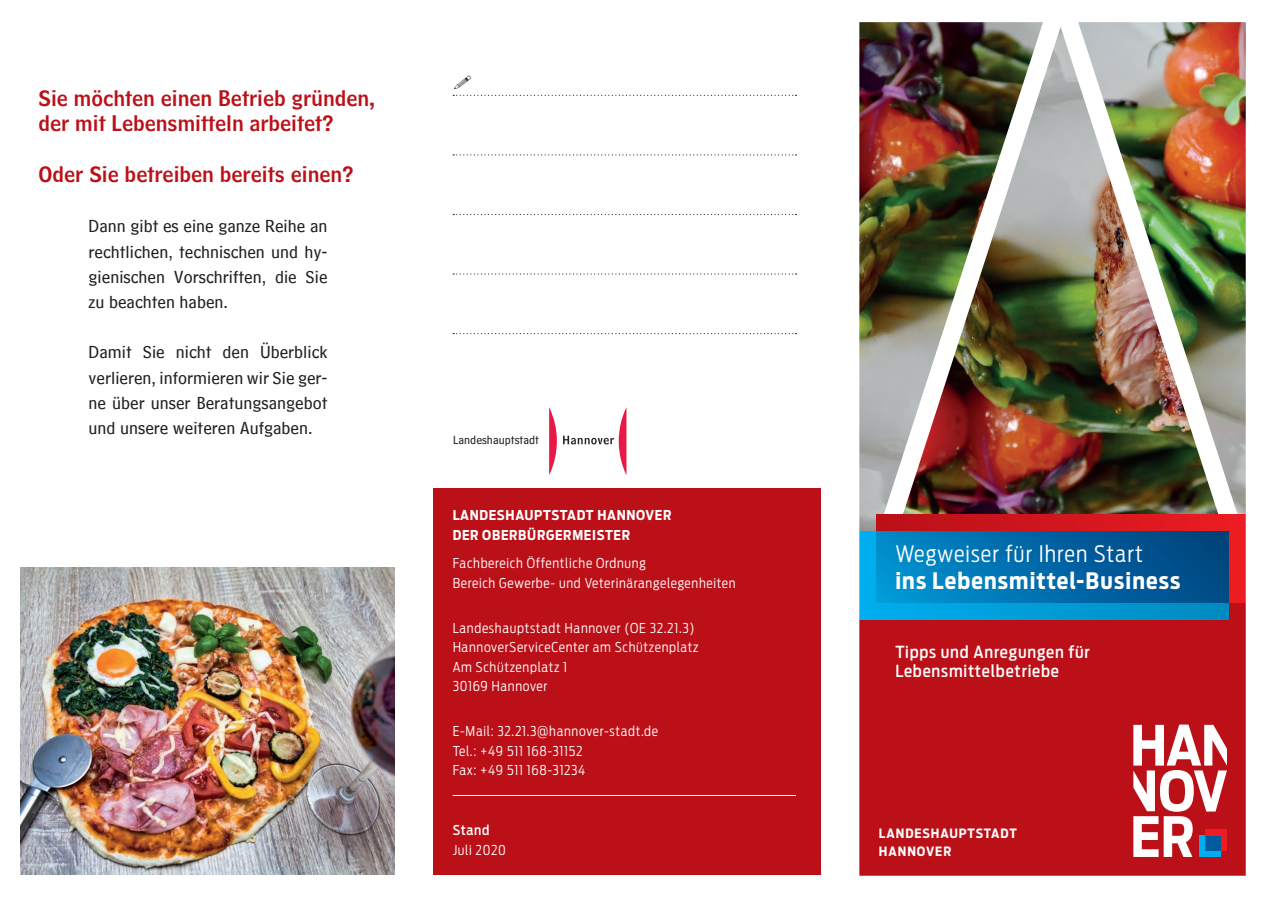
<style>
.page{position:relative;width:1267px;height:897px;background:#fff}
.page>*{position:absolute;margin:0;border:0;box-sizing:border-box;transform-origin:0 0}
.t1{font:700 22.5px "Antenna Cond";letter-spacing:.05em;color:#fff}
.t2{font:300 22.5px "Antenna Cond";letter-spacing:.05em;color:#fff}
.t3{font:21px/25.2px "HM Headline";color:#bb1018}
.t4{font:18px/25.2px "HM Text";color:#231f20;text-align:justify}
.t5{font:500 16.5px/19.8px "Antenna Cond";letter-spacing:.05em;color:#fff}
.t6{font:300 13.5px/19.5px "Antenna Cond";letter-spacing:.05em;color:#fff}
.t7{font:700 13.5px "Antenna Cond";letter-spacing:.05em;color:#fff}
.t8{font:700 12.75px/18px "Antenna Cond";letter-spacing:.075em;color:#fff}
.t9{font:12.15px "HM Text";color:#231f20}
.s1{font-weight:500}
</style>
<div class="page">
<img style="left:859px;top:22px;width:387px;height:854px">
<div style="left:433px;top:488px;width:387px;height:386px;background:#bb1018"></div>
<svg style="left:549px;top:407px;width:8px;height:68px"></svg>
<svg style="left:563px;top:408px;width:63px;height:66px"></svg>
<hr style="left:452px;top:795px;width:344px;height:1px;background:#fff">
<img style="left:21px;top:567px;width:373px;height:307px">
<svg style="left:453px;top:95px;width:343px;height:1px"></svg>
<svg style="left:453px;top:154px;width:343px;height:1px"></svg>
<svg style="left:453px;top:214px;width:343px;height:1px"></svg>
<svg style="left:453px;top:273px;width:343px;height:1px"></svg>
<svg style="left:453px;top:333px;width:343px;height:1px"></svg>
<p class="t3" style="left:39px;top:83px;width:338px">Sie möchten einen Betrieb gründen, der mit Lebensmitteln arbeitet?</p>
<p class="t3" style="left:39px;top:159px;width:317px">Oder Sie betreiben bereits einen?</p>
<p class="t4" style="left:89px;top:211px;width:240px">Dann gibt es eine ganze Reihe an rechtlichen, technischen und hy&shy;gienischen Vorschriften, die Sie zu beachten haben.</p>
<p class="t4" style="left:89px;top:337px;width:240px">Damit Sie nicht den Überblick verlieren, informieren wir Sie ger&shy;ne über unser Beratungsangebot und unsere weiteren Aufgaben.</p>
<p class="t9" style="left:453px;top:429px;width:87px">Landeshauptstadt</p>
<p class="t7" style="left:452px;top:507px;width:220px">LANDESHAUPTSTADT HANNOVER</p>
<p class="t7" style="left:452px;top:527px;width:179px">DER OBERBÜRGERMEISTER</p>
<p class="t6" style="left:452px;top:553px;width:195px">Fachbereich Öffentliche Ordnung</p>
<p class="t6" style="left:452px;top:573px;width:284px">Bereich Gewerbe- und Veterinärangelegenheiten</p>
<p class="t6" style="left:452px;top:618px;width:243px">Landeshauptstadt Hannover (OE 32.21.3)</p>
<p class="t6" style="left:452px;top:637px;width:247px">HannoverServiceCenter am Schützenplatz</p>
<p class="t6" style="left:452px;top:657px;width:116px">Am Schützenplatz 1</p>
<p class="t6" style="left:452px;top:676px;width:96px">30169 Hannover</p>
<p class="t6" style="left:452px;top:721px;width:207px">E-Mail: 32.21.3@hannover-stadt.de</p>
<p class="t6" style="left:452px;top:741px;width:131px">Tel.: +49 511 168-31152</p>
<p class="t6" style="left:452px;top:760px;width:134px">Fax: +49 511 168-31234</p>
<p class="t6" style="left:452px;top:820px;width:55px"><span class="s1">Stand<br></span>Juli 2020</p>
<p class="t2" style="left:895px;top:540px;width:249px">Wegweiser für Ihren Start</p>
<p class="t1" style="left:895px;top:567px;width:286px">ins Lebensmittel-Business</p>
<p class="t5" style="left:895px;top:641px;width:196px">Tipps und Anregungen für<br>Lebensmittelbetriebe</p>
<p class="t8" style="left:878px;top:824px;width:139px">LANDESHAUPTSTADT<br>HANNOVER</p>
</div>
